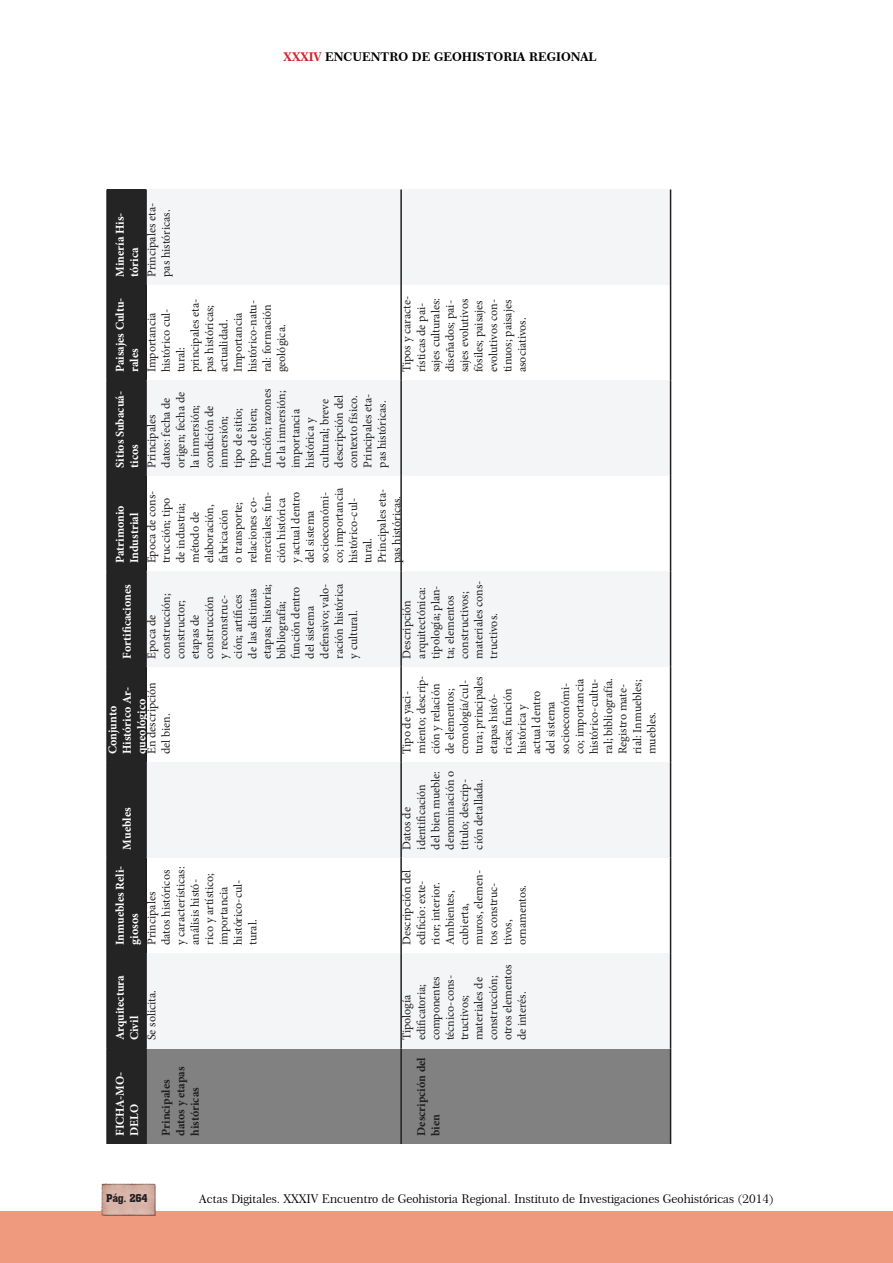
<style>
.page{position:relative;width:893px;height:1263px;background:#fff}
.page>*{position:absolute;margin:0;border:0;box-sizing:border-box;transform-origin:0 0}
.t1{font:12px/14.4px "Minion Pro";letter-spacing:-.005em;color:#231f20}
.t2{font:700 12px/14.4px "Minion Pro";color:#fff}
.t3{font:12px "Century 751 BT Roman No 2 B";color:#000}
.t4{font:700 12px/14.4px "Minion Pro";color:#231f20}
.t5{font:12px "Century 751 BT Bold B";color:#000}
.t6{font:10.5px "Aachen BT";letter-spacing:-.03em;color:#231f20}
.s1{color:#d1232a}
</style>
<div class="page">
<div style="left:0;top:1212px;width:893px;height:51px;background:#ef9a7e"></div>
<img style="left:102px;top:1183px;width:53px;height:32px">
<div style="left:107px;top:1048px;width:39px;height:96px;background:#242424"></div>
<div style="left:107px;top:953px;width:39px;height:95px;background:#242424"></div>
<div style="left:107px;top:858px;width:39px;height:95px;background:#242424"></div>
<div style="left:107px;top:762px;width:39px;height:96px;background:#242424"></div>
<div style="left:107px;top:667px;width:39px;height:95px;background:#242424"></div>
<div style="left:107px;top:571px;width:39px;height:96px;background:#242424"></div>
<div style="left:107px;top:476px;width:39px;height:95px;background:#242424"></div>
<div style="left:107px;top:380px;width:39px;height:96px;background:#242424"></div>
<div style="left:107px;top:285px;width:39px;height:95px;background:#242424"></div>
<div style="left:107px;top:189px;width:39px;height:96px;background:#242424"></div>
<div style="left:146px;top:1048px;width:255px;height:96px;background:#808180"></div>
<div style="left:146px;top:953px;width:255px;height:95px;background:#f4f5f6"></div>
<div style="left:146px;top:762px;width:255px;height:96px;background:#f4f5f6"></div>
<div style="left:146px;top:571px;width:255px;height:96px;background:#f4f5f6"></div>
<div style="left:146px;top:380px;width:255px;height:96px;background:#f4f5f6"></div>
<div style="left:146px;top:189px;width:255px;height:96px;background:#f4f5f6"></div>
<div style="left:401px;top:1048px;width:270px;height:96px;background:#808180"></div>
<div style="left:401px;top:953px;width:270px;height:95px;background:#f4f5f6"></div>
<div style="left:401px;top:762px;width:270px;height:96px;background:#f4f5f6"></div>
<div style="left:401px;top:571px;width:270px;height:96px;background:#f4f5f6"></div>
<div style="left:401px;top:380px;width:270px;height:96px;background:#f4f5f6"></div>
<div style="left:401px;top:189px;width:270px;height:96px;background:#f4f5f6"></div>
<hr style="left:106px;top:1048px;width:2px;height:96px;background:#231f20">
<hr style="left:106px;top:953px;width:2px;height:95px;background:#231f20">
<hr style="left:106px;top:858px;width:2px;height:95px;background:#231f20">
<hr style="left:106px;top:762px;width:2px;height:96px;background:#231f20">
<hr style="left:106px;top:667px;width:2px;height:95px;background:#231f20">
<hr style="left:106px;top:571px;width:2px;height:96px;background:#231f20">
<hr style="left:106px;top:476px;width:2px;height:95px;background:#231f20">
<hr style="left:106px;top:380px;width:2px;height:96px;background:#231f20">
<hr style="left:106px;top:285px;width:2px;height:95px;background:#231f20">
<hr style="left:106px;top:189px;width:2px;height:96px;background:#231f20">
<hr style="left:145px;top:1048px;width:2px;height:96px;background:#231f20">
<hr style="left:145px;top:858px;width:2px;height:95px;background:#231f20">
<hr style="left:145px;top:667px;width:2px;height:95px;background:#231f20">
<hr style="left:145px;top:476px;width:2px;height:95px;background:#231f20">
<hr style="left:145px;top:285px;width:2px;height:95px;background:#231f20">
<hr style="left:400px;top:1048px;width:2px;height:96px;background:#231f20">
<hr style="left:400px;top:858px;width:2px;height:95px;background:#231f20">
<hr style="left:400px;top:667px;width:2px;height:95px;background:#231f20">
<hr style="left:400px;top:476px;width:2px;height:95px;background:#231f20">
<hr style="left:400px;top:285px;width:2px;height:95px;background:#231f20">
<hr style="left:670px;top:1048px;width:1px;height:96px;background:#231f20">
<hr style="left:670px;top:953px;width:1px;height:95px;background:#231f20">
<hr style="left:670px;top:858px;width:1px;height:95px;background:#231f20">
<hr style="left:670px;top:762px;width:1px;height:96px;background:#231f20">
<hr style="left:670px;top:667px;width:1px;height:95px;background:#231f20">
<hr style="left:670px;top:571px;width:1px;height:96px;background:#231f20">
<hr style="left:670px;top:476px;width:1px;height:95px;background:#231f20">
<hr style="left:670px;top:380px;width:1px;height:96px;background:#231f20">
<hr style="left:670px;top:285px;width:1px;height:95px;background:#231f20">
<hr style="left:670px;top:189px;width:1px;height:96px;background:#231f20">
<hr style="left:145px;top:953px;width:2px;height:95px;background:#231f20">
<hr style="left:145px;top:762px;width:2px;height:96px;background:#231f20">
<hr style="left:145px;top:571px;width:2px;height:96px;background:#231f20">
<hr style="left:145px;top:380px;width:2px;height:96px;background:#231f20">
<hr style="left:145px;top:189px;width:2px;height:96px;background:#231f20">
<hr style="left:400px;top:953px;width:2px;height:95px;background:#231f20">
<hr style="left:400px;top:762px;width:2px;height:96px;background:#231f20">
<hr style="left:400px;top:571px;width:2px;height:96px;background:#231f20">
<hr style="left:400px;top:380px;width:2px;height:96px;background:#231f20">
<hr style="left:400px;top:189px;width:2px;height:96px;background:#231f20">
<p class="t5" style="left:284px;top:49px;width:314px"><span class="s1">XXXIV</span> ENCUENTRO DE GEOHISTORIA REGIONAL</p>
<p class="t2" style="left:113px;top:277px;width:66px;rotate:-90deg">Minería His&shy;tórica</p>
<p class="t2" style="left:113px;top:372px;width:76px;rotate:-90deg">Paisajes Cultu&shy;rales</p>
<p class="t2" style="left:113px;top:468px;width:78px;rotate:-90deg">Sitios Subacuá&shy;ticos</p>
<p class="t1" style="left:145px;top:277px;width:76px;rotate:-90deg">Principales eta&shy;pas históricas.</p>
<p class="t1" style="left:145px;top:372px;width:75px;rotate:-90deg">Importancia histórico cul&shy;tural: principales eta&shy;pas históricas; actualidad.<br>Importancia histórico-natu&shy;ral: formación geológica.</p>
<p class="t1" style="left:145px;top:468px;width:81px;rotate:-90deg">Principales datos: fecha de origen; fecha de la inmersión; condición de inmersión;<br>tipo de sitio; tipo de bien; función; razones de la inmersión; importancia histórica y cultural; breve descripción del contexto físico.<br>Principales eta&shy;pas históricas.</p>
<p class="t1" style="left:400px;top:372px;width:78px;rotate:-90deg">Tipos y caracte&shy;rísticas de pai&shy;sajes culturales: diseñados; pai&shy;sajes evolutivos fósiles; paisajes evolutivos con&shy;tinuos; paisajes asociativos.</p>
<p class="t1" style="left:145px;top:563px;width:77px;rotate:-90deg">Época de cons&shy;trucción; tipo de industria; método de elaboración, fabricación<br>o transporte; relaciones co&shy;merciales; fun&shy;ción histórica<br>y actual dentro del sistema socioeconómi&shy;co; importancia histórico-cul&shy;tural.<br>Principales eta&shy;pas históricas.</p>
<p class="t2" style="left:113px;top:563px;width:59px;rotate:-90deg">Patrimonio<br>Industrial</p>
<p class="t2" style="left:120px;top:659px;width:76px;rotate:-90deg">Fortificaciones</p>
<p class="t1" style="left:145px;top:659px;width:77px;rotate:-90deg">Época de construcción; constructor; etapas de construcción<br>y reconstruc&shy;ción; artífices de las distintas etapas; historia; bibliografía; función dentro del sistema defensivo; valo&shy;ración histórica y cultural.</p>
<p class="t1" style="left:145px;top:754px;width:73px;rotate:-90deg">En descripción del bien.</p>
<p class="t2" style="left:105px;top:754px;width:68px;rotate:-90deg">Conjunto<br>Histórico Ar&shy;queológico</p>
<p class="t2" style="left:120px;top:849px;width:43px;rotate:-90deg">Muebles</p>
<p class="t2" style="left:113px;top:945px;width:81px;rotate:-90deg">Inmuebles Reli&shy;giosos</p>
<p class="t1" style="left:145px;top:945px;width:80px;rotate:-90deg">Principales datos históricos y características: análisis histó&shy;rico y artístico; importancia histórico-cul&shy;tural.</p>
<p class="t2" style="left:113px;top:1040px;width:67px;rotate:-90deg">Arquitectura<br>Civil</p>
<p class="t1" style="left:145px;top:1040px;width:52px;rotate:-90deg">Se solicita.</p>
<p class="t2" style="left:113px;top:1136px;width:66px;rotate:-90deg">FICHA-MO-<br>DELO</p>
<p class="t4" style="left:159px;top:1136px;width:71px;rotate:-90deg">Principales datos y etapas históricas</p>
<p class="t1" style="left:400px;top:659px;width:80px;rotate:-90deg">Descripción arquitectónica: tipología; plan&shy;ta; elementos constructivos; materiales cons&shy;tructivos.</p>
<p class="t1" style="left:400px;top:754px;width:80px;rotate:-90deg">Tipo de yaci&shy;miento; descrip&shy;ción y relación de elementos; cronología/cul&shy;tura; principales etapas histó&shy;ricas; función histórica y actual dentro del sistema socioeconómi&shy;co; importancia histórico-cultu&shy;ral; bibliografía.<br>Registro mate&shy;rial: Inmuebles; muebles.</p>
<p class="t1" style="left:400px;top:849px;width:80px;rotate:-90deg">Datos de identificación del bien mueble: denominación o título; descrip&shy;ción detallada.</p>
<p class="t1" style="left:400px;top:945px;width:77px;rotate:-90deg">Descripción del edificio: exte&shy;rior; interior.<br>Ambientes, cubierta, muros, elemen&shy;tos construc&shy;tivos, ornamentos.</p>
<p class="t1" style="left:400px;top:1040px;width:77px;rotate:-90deg">Tipología edificatoria; componentes técnico-cons&shy;tructivos; materiales de construcción; otros elementos de interés.</p>
<p class="t4" style="left:414px;top:1136px;width:80px;rotate:-90deg">Descripción del bien</p>
<p class="t6" style="left:106px;top:1191px;width:43px">Pág. 264</p>
<p class="t3" style="left:199px;top:1192px;width:576px">Actas Digitales. XXXIV Encuentro de Geohistoria Regional. Instituto de Investigaciones Geohistóricas (2014)</p>
</div>
